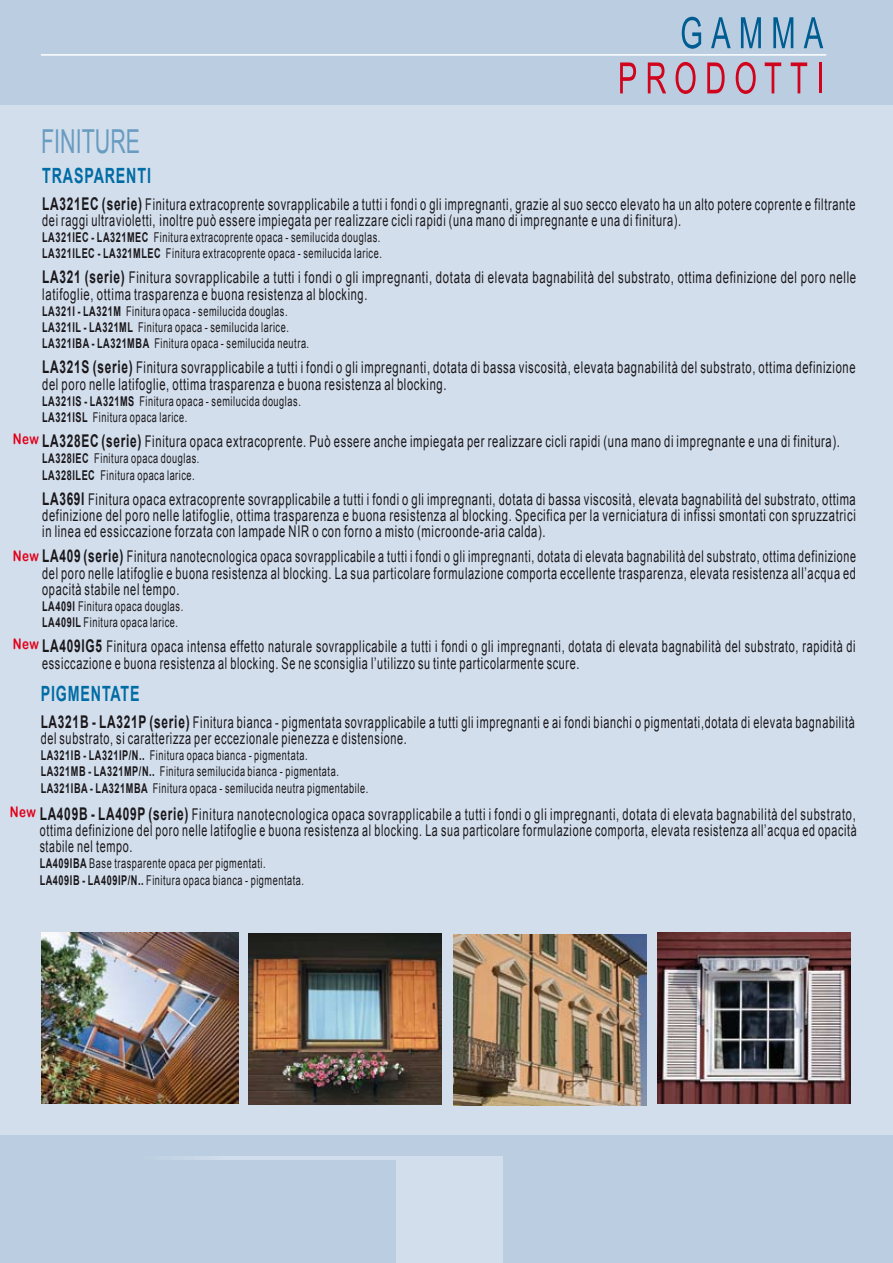
<style>
.page{position:relative;width:893px;height:1263px;background:#bbcee1}
.page>*{position:absolute;margin:0;border:0;box-sizing:border-box;transform-origin:0 0}
.t1{font:33px "Arial";color:#699cc1;scale:.65 1}
.t2{font:700 21px "Arial";letter-spacing:.06em;color:#006ca5;scale:.68 1}
.t3{font:16.2px/16.2px "Arial";letter-spacing:.06em;color:#1a171b;scale:.69 1}
.t4{font:16.2px/16.2px "Arial";letter-spacing:.06em;color:#1a171b;scale:.68 1}
.t5{font:16.2px/16.2px "Arial";letter-spacing:.06em;color:#1a171b;scale:.67 1}
.t6{font:16.2px/16.2px "Arial";letter-spacing:.06em;color:#1a171b;text-align:justify;scale:.66 1}
.t7{font:16.2px/16.2px "Arial";letter-spacing:.06em;color:#1a171b;scale:.7 1}
.t8{font:14.55px "Arial Rounded MT Bold";letter-spacing:.04em;color:#e2001a;scale:.8 1}
.t9{font:13.5px/16.2px "Arial";letter-spacing:.06em;color:#1a171b;scale:.68 1}
.s1{font-weight:700;font-size:17.55px}
.s2{font-weight:700}
</style>
<div class="page">
<div style="left:0;top:105px;width:893px;height:1158px;background:#d2deeb"></div>
<div style="left:0;top:1136px;width:893px;height:127px;background:#bbcee1"></div>
<div style="left:396px;top:1159px;width:106px;height:104px;background:#d2deeb"></div>
<svg style="left:182px;top:1156px;width:320px;height:3px"></svg>
<svg style="left:682px;top:17px;width:19px;height:32px"></svg>
<svg style="left:711px;top:17px;width:20px;height:31px"></svg>
<svg style="left:741px;top:17px;width:20px;height:31px"></svg>
<svg style="left:773px;top:17px;width:20px;height:31px"></svg>
<svg style="left:804px;top:17px;width:19px;height:31px"></svg>
<hr style="left:41px;top:54px;width:785px;height:2px;background:#fff">
<svg style="left:620px;top:62px;width:16px;height:31px"></svg>
<svg style="left:648px;top:62px;width:18px;height:31px"></svg>
<svg style="left:676px;top:62px;width:20px;height:32px"></svg>
<svg style="left:707px;top:62px;width:18px;height:31px"></svg>
<svg style="left:736px;top:62px;width:20px;height:32px"></svg>
<svg style="left:765px;top:62px;width:16px;height:31px"></svg>
<svg style="left:791px;top:62px;width:16px;height:31px"></svg>
<hr style="left:819px;top:62px;width:2px;height:31px;background:#d0041d">
<img style="left:42px;top:933px;width:196px;height:171px">
<img style="left:453px;top:934px;width:194px;height:171px">
<img style="left:249px;top:934px;width:193px;height:171px">
<img style="left:657px;top:933px;width:194px;height:171px">
<h1 class="t1" style="left:41px;top:123px;width:154px">FINITURE</h1>
<h2 class="t2" style="left:42px;top:164px;width:161px">TRASPARENTI</h2>
<p class="t4" style="left:42px;top:196px;width:1198px"><span class="s1">LA321EC (serie)</span> Finitura extracoprente sovrapplicabile a tutti i fondi o gli impregnanti, grazie al suo secco elevato ha un alto potere coprente e filtrante dei raggi ultravioletti, inoltre può essere impiegata per realizzare cicli rapidi (una mano di impregnante e una di finitura).</p>
<p class="t9" style="left:42px;top:229px;width:501px"><span class="s2">LA321IEC - LA321MEC</span> Finitura extracoprente opaca - semilucida douglas.<br><span class="s2">LA321ILEC - LA321MLEC</span> Finitura extracoprente opaca - semilucida larice.</p>
<p class="t7" style="left:42px;top:270px;width:1164px"><span class="s1">LA321 (serie)</span> Finitura sovrapplicabile a tutti i fondi o gli impregnanti, dotata di elevata bagnabilità del substrato, ottima definizione del poro nelle latifoglie, ottima trasparenza e buona resistenza al blocking.</p>
<p class="t9" style="left:42px;top:303px;width:394px"><span class="s2">LA321I - LA321M</span> Finitura opaca - semilucida douglas.<br><span class="s2">LA321IL - LA321ML</span> Finitura opaca - semilucida larice.<br><span class="s2">LA321IBA - LA321MBA</span> Finitura opaca - semilucida neutra.</p>
<p class="t3" style="left:42px;top:360px;width:1180px"><span class="s1">LA321S (serie)</span> Finitura sovrapplicabile a tutti i fondi o gli impregnanti, dotata di bassa viscosità, elevata bagnabilità del substrato, ottima definizione del poro nelle latifoglie, ottima trasparenza e buona resistenza al blocking.</p>
<p class="t9" style="left:42px;top:393px;width:382px"><span class="s2">LA321IS - LA321MS</span> Finitura opaca - semilucida douglas.<br><span class="s2">LA321ISL</span> Finitura opaca larice.</p>
<p class="t3" style="left:42px;top:433px;width:1158px"><span class="s1">LA328EC (serie)</span> Finitura opaca extracoprente. Può essere anche impiegata per realizzare cicli rapidi (una mano di impregnante e una di finitura).</p>
<p class="t9" style="left:42px;top:451px;width:233px"><span class="s2">LA328IEC</span> Finitura opaca douglas.<br><span class="s2">LA328ILEC</span> Finitura opaca larice.</p>
<p class="t3" style="left:42px;top:491px;width:1181px;text-align:justify"><span class="s1">LA369I</span> Finitura opaca extracoprente sovrapplicabile a tutti i fondi o gli impregnanti, dotata di bassa viscosità, elevata bagnabilità del substrato, ottima definizione del poro nelle latifoglie, ottima trasparenza e buona resistenza al blocking. Specifica per la verniciatura di infissi smontati con spruzzatrici in linea ed essiccazione forzata con lampade NIR o con forno a misto (microonde-aria calda).</p>
<p class="t6" style="left:42px;top:549px;width:1235px"><span class="s1">LA409 (serie)</span> Finitura nanotecnologica opaca sovrapplicabile a tutti i fondi o gli impregnanti, dotata di elevata bagnabilità del substrato, ottima definizione del poro nelle latifoglie e buona resistenza al blocking. La sua particolare formulazione comporta eccellente trasparenza, elevata resistenza all’acqua ed opacità stabile nel tempo.</p>
<p class="t9" style="left:42px;top:598px;width:209px"><span class="s2">LA409I</span> Finitura opaca douglas.<br><span class="s2">LA409IL</span> Finitura opaca larice.</p>
<p class="t5" style="left:42px;top:639px;width:1216px"><span class="s1">LA409IG5</span> Finitura opaca intensa effetto naturale sovrapplicabile a tutti i fondi o gli impregnanti, dotata di elevata bagnabilità del substrato, rapidità di essiccazione e buona resistenza al blocking. Se ne sconsiglia l’utilizzo su tinte particolarmente scure.</p>
<p class="t8" style="left:13px;top:431px;width:34px">New</p>
<p class="t8" style="left:13px;top:548px;width:34px">New</p>
<p class="t8" style="left:13px;top:635px;width:34px">New</p>
<h2 class="t2" style="left:41px;top:682px;width:147px">PIGMENTATE</h2>
<p class="t5" style="left:41px;top:714px;width:1216px"><span class="s1">LA321B - LA321P (serie)</span> Finitura bianca - pigmentata sovrapplicabile a tutti gli impregnanti e ai fondi bianchi o pigmentati,dotata di elevata bagnabilità del substrato, si caratterizza per eccezionale pienezza e distensione.</p>
<p class="t9" style="left:41px;top:747px;width:483px"><span class="s2">LA321IB - LA321IP/N..</span> Finitura opaca bianca - pigmentata.<br><span class="s2">LA321MB - LA321MP/N..</span> Finitura semilucida bianca - pigmentata.<br><span class="s2">LA321IBA - LA321MBA</span> Finitura opaca - semilucida neutra pigmentabile.</p>
<p class="t4" style="left:40px;top:806px;width:1203px;text-align:justify"><span class="s1">LA409B - LA409P (serie)</span> Finitura nanotecnologica opaca sovrapplicabile a tutti i fondi o gli impregnanti, dotata di elevata bagnabilità del substrato, ottima definizione del poro nelle latifoglie e buona resistenza al blocking. La sua particolare formulazione comporta, elevata resistenza all’acqua ed opacità stabile nel tempo.</p>
<p class="t9" style="left:40px;top:855px;width:390px"><span class="s2">LA409IBA</span> Base trasparente opaca per pigmentati.<br><span class="s2">LA409IB - LA409IP/N..</span> Finitura opaca bianca - pigmentata.</p>
<p class="t8" style="left:10px;top:803px;width:34px">New</p>
</div>
